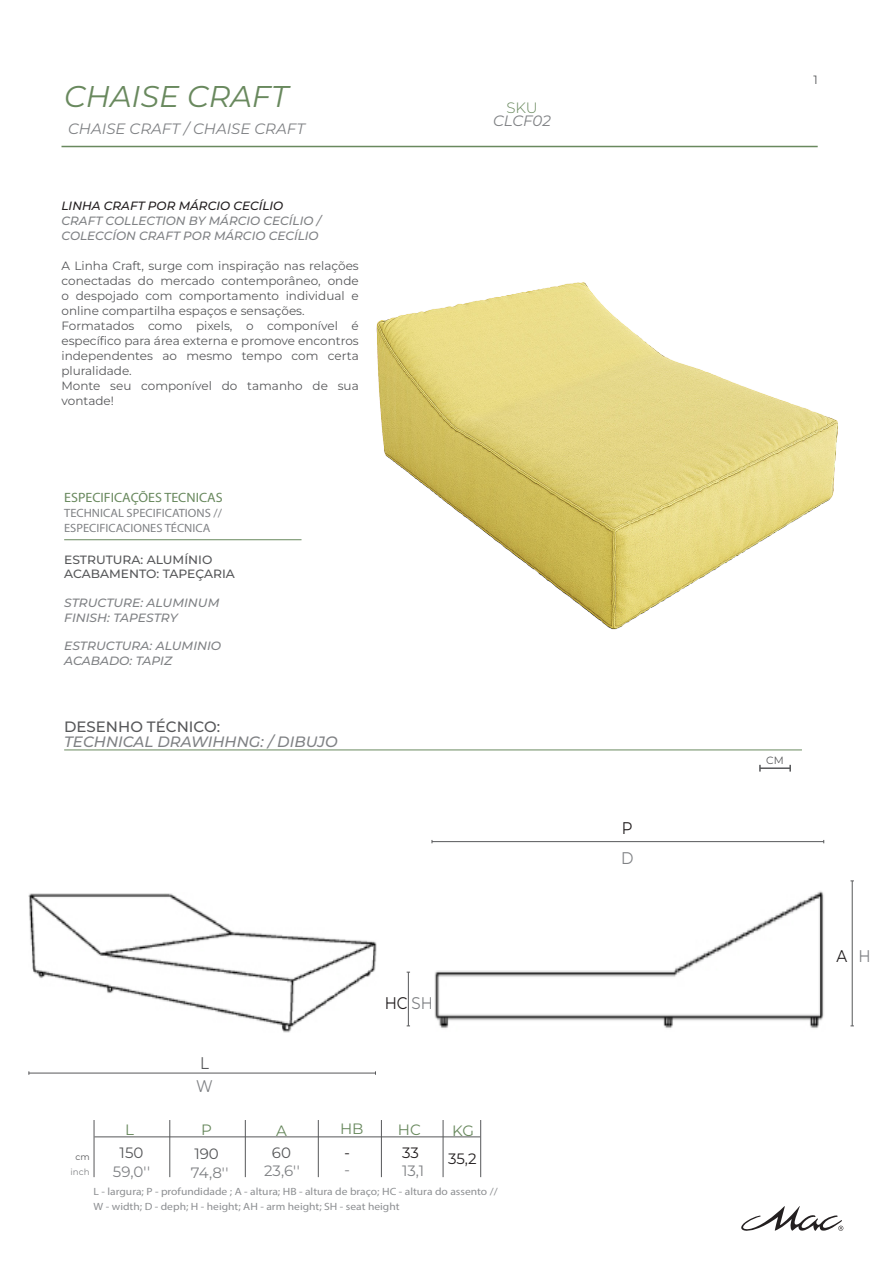
<style>
.page{position:relative;width:893px;height:1263px;background:#fff}
.page>*{position:absolute;margin:0;border:0;box-sizing:border-box;transform-origin:0 0}
.text{font:italic 30px "Montserrat";color:#69895e}
.text-2{font:16.95px "Montserrat";color:#231f20;scale:.89 1}
.text-3{font:16.95px "Montserrat";color:#808285;scale:.89 1}
.text-4{font:16.95px "Montserrat";color:#57585a;scale:.89 1}
.text-5{font:italic 15px "Montserrat";color:#808285}
.text-6{font:italic 500 15px "Montserrat";color:#808285}
.text-7{font:15px "Montserrat";color:#808285}
.text-8{font:500 15px "Montserrat";color:#57585a}
.text-9{font:15px "Montserrat";color:#69895e}
.text-10{font:15px "Montserrat";color:#57585a}
.text-11{font:15px "Montserrat";color:#231f20}
.text-12{font:300 15px "Montserrat";color:#69895e}
.t1{font:13.5px "Myriad Pro";color:#69895e;scale:1.04 1}
.text-13{font:12px/15px "Montserrat";color:#57585a;text-align:justify}
.text-14{font:italic 500 12px "Montserrat";color:#808285}
.t2{font:12px "Myriad Pro";color:#808285;scale:1.04 1}
.text-15{font:500 12px "Montserrat";color:#57585a}
.text-16{font:italic 500 12px "Montserrat";color:#231f20}
.t3{font:10.5px "Myriad Pro";color:#8d8f92;scale:1.1 1}
.text-17{font:10.5px "Montserrat";color:#57585a}
.text-18{font:8.7px "Montserrat";color:#808285}
.text-19{font:8.7px "Montserrat";color:#57585a}
.s1{color:#808285}
</style>
<div class="page">
<hr style="left:62px;top:146px;width:756px;height:1px;background:#69895e">
<svg style="left:741px;top:1206px;width:102px;height:25px"></svg>
<hr style="left:64px;top:750px;width:738px;height:1px;background:#69895e">
<hr style="left:64px;top:539px;width:237px;height:1px;background:#69895e">
<hr style="left:29px;top:1073px;width:346px;height:1px;background:#57585a">
<hr style="left:852px;top:881px;width:1px;height:145px;background:#57585a">
<hr style="left:432px;top:841px;width:392px;height:1px;background:#57585a">
<hr style="left:760px;top:767px;width:30px;height:2px;background:#57585a">
<hr style="left:94px;top:1136px;width:386px;height:1px;background:#57585a">
<hr style="left:169px;top:1120px;width:1px;height:57px;background:#57585a">
<hr style="left:245px;top:1120px;width:1px;height:57px;background:#57585a">
<hr style="left:318px;top:1120px;width:1px;height:57px;background:#57585a">
<hr style="left:94px;top:1120px;width:1px;height:57px;background:#57585a">
<hr style="left:381px;top:1120px;width:1px;height:57px;background:#57585a">
<hr style="left:443px;top:1120px;width:1px;height:57px;background:#57585a">
<hr style="left:480px;top:1120px;width:1px;height:57px;background:#57585a">
<hr style="left:408px;top:972px;width:1px;height:54px;background:#57585a">
<img style="left:434px;top:891px;width:390px;height:138px">
<img style="left:28px;top:893px;width:349px;height:139px">
<img style="left:376px;top:282px;width:462px;height:348px">
<p class="text" style="left:64px;top:77px;width:226px">CHAISE CRAFT</p>
<p class="text-5" style="left:68px;top:119px;width:238px">CHAISE CRAFT / CHAISE CRAFT</p>
<p class="text-16" style="left:62px;top:197px;width:223px">LINHA CRAFT POR MÁRCIO CECÍLIO</p>
<p class="text-14" style="left:62px;top:212px;width:261px">CRAFT COLLECTION BY MÁRCIO CECÍLIO /</p>
<p class="text-14" style="left:62px;top:227px;width:259px">COLECCÍON CRAFT POR MÁRCIO CECÍLIO</p>
<p class="text-13" style="left:62px;top:258px;width:299px">A Linha Craft, surge com inspiração nas relações conectadas do mercado contemporâneo, onde o despojado com comportamento individual e online compartilha espaços e sensações.</p>
<p class="text-13" style="left:62px;top:318px;width:299px">Formatados como pixels, o componível é específico para área externa e promove encontros independentes ao mesmo tempo com certa pluralidade.</p>
<p class="text-13" style="left:62px;top:378px;width:299px">Monte seu componível do tamanho de sua vontade!</p>
<p class="t1" style="left:64px;top:489px;width:154px">ESPECIFICAÇÕES TECNICAS</p>
<p class="t2" style="left:64px;top:506px;width:153px">TECHNICAL SPECIFICATIONS //</p>
<p class="t2" style="left:64px;top:521px;width:142px">ESPECIFICACIONES TÉCNICA</p>
<p class="text-15" style="left:64px;top:552px;width:150px">ESTRUTURA: ALUMÍNIO</p>
<p class="text-15" style="left:64px;top:566px;width:172px">ACABAMENTO: TAPEÇARIA</p>
<p class="text-14" style="left:64px;top:595px;width:157px">STRUCTURE: ALUMINUM</p>
<p class="text-14" style="left:64px;top:609px;width:115px">FINISH: TAPESTRY</p>
<p class="text-14" style="left:64px;top:638px;width:159px">ESTRUCTURA: ALUMINIO</p>
<p class="text-14" style="left:64px;top:653px;width:110px">ACABADO: TAPIZ</p>
<p class="text-8" style="left:64px;top:716px;width:157px">DESENHO TÉCNICO:</p>
<p class="text-6" style="left:64px;top:731px;width:275px">TECHNICAL DRAWIHHNG: / DIBUJO</p>
<p class="text-12" style="left:506px;top:97px;width:33px">SKU</p>
<p class="text-5" style="left:493px;top:111px;width:59px">CLCF02</p>
<p class="text-4" style="left:200px;top:1051px;width:11px">L</p>
<p class="text-3" style="left:196px;top:1075px;width:20px">W</p>
<p class="text-2" style="left:385px;top:991px;width:56px">HC <span class="s1">SH</span></p>
<p class="text-9" style="left:340px;top:1119px;width:25px">HB</p>
<p class="text-9" style="left:398px;top:1119px;width:24px">HC</p>
<p class="text-9" style="left:452px;top:1121px;width:23px">KG</p>
<p class="text-11" style="left:344px;top:1143px;width:8px">-</p>
<p class="text-7" style="left:344px;top:1161px;width:8px">-</p>
<p class="text-9" style="left:201px;top:1119px;width:12px">P</p>
<p class="text-10" style="left:194px;top:1143px;width:26px">190</p>
<p class="text-9" style="left:125px;top:1120px;width:10px">L</p>
<p class="text-10" style="left:120px;top:1142px;width:25px">150</p>
<p class="text-9" style="left:276px;top:1121px;width:12px">A</p>
<p class="text-10" style="left:272px;top:1142px;width:21px">60</p>
<p class="text-11" style="left:402px;top:1143px;width:18px">33</p>
<p class="text-7" style="left:402px;top:1161px;width:24px">13,1</p>
<p class="text-11" style="left:448px;top:1149px;width:30px">35,2</p>
<p class="text-19" style="left:75px;top:1151px;width:16px">cm</p>
<p class="text-18" style="left:71px;top:1165px;width:21px">inch</p>
<p class="text-7" style="left:113px;top:1161px;width:39px">59,0''</p>
<p class="text-7" style="left:191px;top:1162px;width:39px">74,8''</p>
<p class="text-7" style="left:264px;top:1161px;width:37px">23,6''</p>
<p class="t3" style="left:94px;top:1185px;width:369px">L - largura; P - profundidade ; A - altura; HB - altura de braço; HC - altura do assento //</p>
<p class="t3" style="left:94px;top:1200px;width:280px">W - width; D - deph; H - height; AH - arm height; SH - seat height</p>
<p class="text-2" style="left:622px;top:817px;width:14px">P</p>
<p class="text-3" style="left:621px;top:847px;width:15px">D</p>
<p class="text-13" style="left:813px;top:72px;width:6px">1</p>
<p class="text-17" style="left:766px;top:754px;width:19px">CM</p>
<p class="text-2" style="left:837px;top:945px;width:14px">A</p>
<p class="text-3" style="left:858px;top:945px;width:15px">H</p>
</div>
